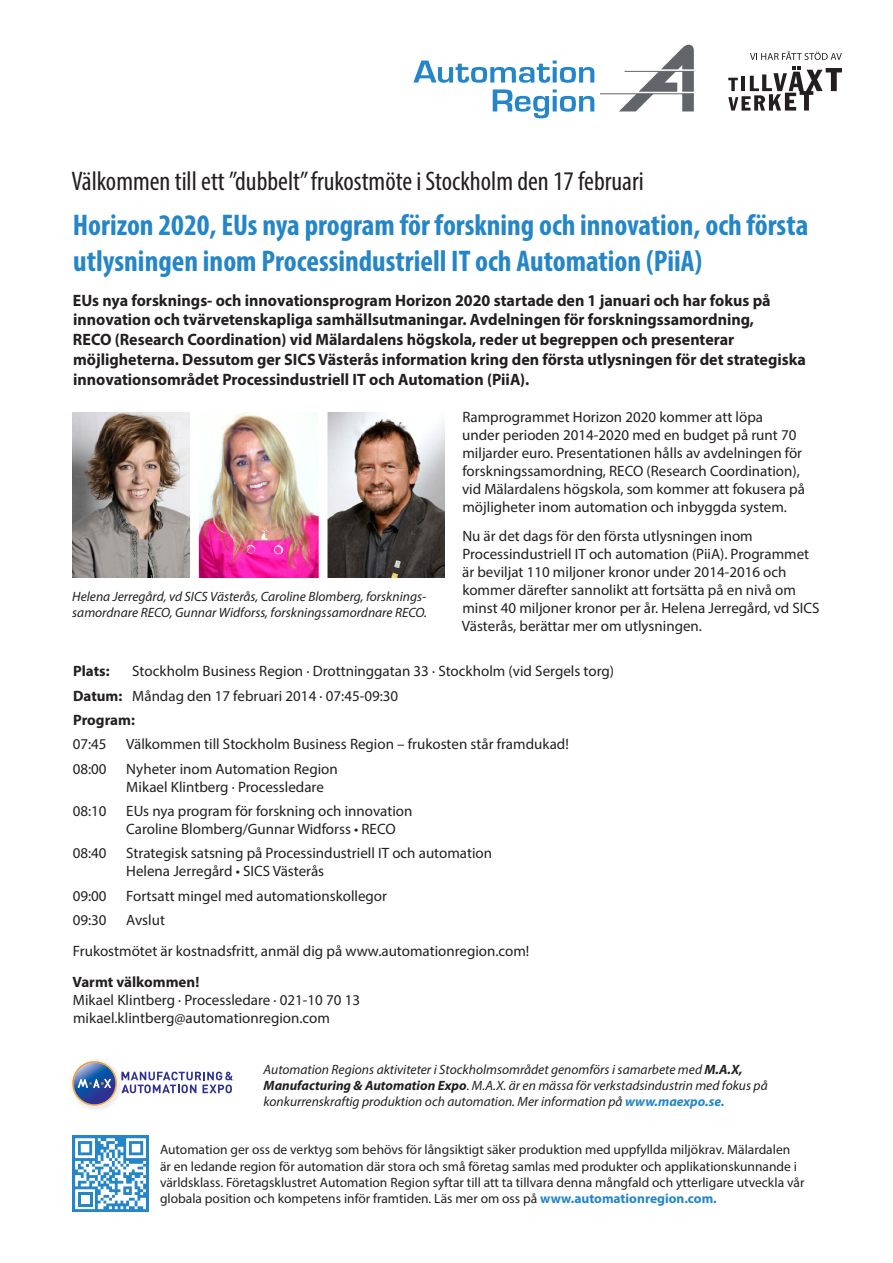
<style>
.page{position:relative;width:893px;height:1263px;background:#fff}
.page>*{position:absolute;margin:0;border:0;box-sizing:border-box;transform-origin:0 0}
.heading_3{font:700 condensed 30px/36px "Myriad Pro";color:#2486c7}
.heading_3-2{font:condensed 27px "Myriad Pro";color:#231f20}
.Ingress2{font:700 16.5px/19.8px "Myriad Pro";color:#231f20}
.heading_3-3{font:15px/18px "Myriad Pro";color:#231f20}
.t1{font:700 15px "Myriad Pro";color:#231f20}
.t2{font:13.5px/16.2px "Myriad Pro";color:#231f20}
.t3{font:italic 13.5px/16.2px "Myriad Pro";color:#231f20}
.s1{font-weight:700}
.s2{font-weight:700;color:#2486c7}
</style>
<div class="page">
<svg style="left:413px;top:61px;width:181px;height:22px"></svg>
<svg style="left:493px;top:89px;width:101px;height:29px"></svg>
<svg style="left:619px;top:45px;width:75px;height:66px"></svg>
<hr style="left:625px;top:71px;width:69px;height:1px;background:#616569">
<hr style="left:600px;top:94px;width:94px;height:1px;background:#616569">
<svg style="left:728px;top:66px;width:114px;height:45px"></svg>
<svg style="left:750px;top:51px;width:92px;height:9px"></svg>
<div style="left:72px;top:1135px;width:77px;height:77px;background:#2486c7"></div>
<svg style="left:75px;top:1138px;width:71px;height:71px"></svg>
<img style="left:72px;top:412px;width:373px;height:166px">
<svg style="left:72px;top:1061px;width:161px;height:45px"></svg>
<p class="heading_3-2" style="left:72px;top:165px;width:574px">Välkommen till ett ”dubbelt” frukostmöte i Stockholm den 17 februari</p>
<p class="heading_3" style="left:73px;top:206px;width:737px">Horizon 2020, EUs nya program för forskning och innovation, och första utlysningen inom Processindustriell IT och Automation (PiiA)</p>
<p class="Ingress2" style="left:73px;top:290px;width:734px">EUs nya forsknings- och innovationsprogram Horizon 2020 startade den 1 januari och har fokus på innovation och tvärvetenskapliga samhällsutmaningar. Avdelningen för forskningssamordning,<br>RECO (Research Coordination) vid Mälardalens högskola, reder ut begreppen och presenterar möjligheterna. Dessutom ger SICS Västerås information kring den första utlysningen för det strategiska innovationsområdet Processindustriell IT och Automation (PiiA).</p>
<p class="heading_3-3" style="left:462px;top:408px;width:344px">Ramprogrammet Horizon 2020 kommer att löpa<br>under perioden 2014-2020 med en budget på runt 70 miljarder euro. Presentationen hålls av avdelningen för forskningssamordning, RECO (Research Coordination), vid Mälardalens högskola, som kommer att fokusera på möjligheter inom automation och inbyggda system.</p>
<p class="heading_3-3" style="left:462px;top:526px;width:359px">Nu är det dags för den första utlysningen inom Processindustriell IT och automation (PiiA). Programmet är beviljat 110 miljoner kronor under 2014-2016 och kommer därefter sannolikt att fortsätta på en nivå om minst 40 miljoner kronor per år. Helena Jerregård, vd SICS Västerås, berättar mer om utlysningen.</p>
<p class="t1" style="left:73px;top:661px;width:38px">Plats:</p>
<p class="heading_3-3" style="left:132px;top:662px;width:483px">Stockholm Business Region · Drottninggatan 33 · Stockholm (vid Sergels torg)</p>
<p class="heading_3-3" style="left:73px;top:686px;width:327px"><span class="s1">Datum:</span> Måndag den 17 februari 2014 · 07:45-09:30</p>
<p class="t1" style="left:73px;top:710px;width:63px">Program:</p>
<p class="heading_3-3" style="left:73px;top:735px;width:35px">07:45</p>
<p class="heading_3-3" style="left:126px;top:735px;width:444px">Välkommen till Stockholm Business Region – frukosten står framdukad!</p>
<p class="heading_3-3" style="left:73px;top:759px;width:35px">08:00</p>
<p class="heading_3-3" style="left:126px;top:759px;width:213px">Nyheter inom Automation Region<br>Mikael Klintberg · Processledare</p>
<p class="heading_3-3" style="left:73px;top:802px;width:35px">08:10</p>
<p class="heading_3-3" style="left:126px;top:802px;width:288px">EUs nya program för forskning och innovation<br>Caroline Blomberg/Gunnar Widforss • RECO</p>
<p class="heading_3-3" style="left:73px;top:844px;width:35px">08:40</p>
<p class="heading_3-3" style="left:126px;top:844px;width:367px">Strategisk satsning på Processindustriell IT och automation<br>Helena Jerregård • SICS Västerås</p>
<p class="heading_3-3" style="left:73px;top:886px;width:35px">09:00</p>
<p class="heading_3-3" style="left:126px;top:886px;width:262px">Fortsatt mingel med automationskollegor</p>
<p class="heading_3-3" style="left:73px;top:911px;width:35px">09:30</p>
<p class="heading_3-3" style="left:126px;top:911px;width:40px">Avslut</p>
<p class="heading_3-3" style="left:73px;top:942px;width:458px">Frukostmötet är kostnadsfritt, anmäl dig på www.automationregion.com!</p>
<p class="heading_3-3" style="left:72px;top:972px;width:289px"><span class="s1">Varmt välkommen!<br></span>Mikael Klintberg · Processledare · 021-10 70 13 mikael.klintberg@automationregion.com</p>
<p class="t3" style="left:72px;top:588px;width:356px">Helena Jerregård, vd SICS Västerås, Caroline Blomberg, forsknings&shy;samordnare RECO, Gunnar Widforss, forskningssamordnare RECO.</p>
<p class="t3" style="left:264px;top:1061px;width:506px">Automation Regions aktiviteter i Stockholmsområdet genomförs i samarbete med <span class="s1">M.A.X,<br>Manufacturing &amp; Automation Expo</span>. M.A.X. är en mässa för verkstadsindustrin med fokus på konkurrenskraftig produktion och automation. Mer information på <span class="s2">www.maexpo.se.</span></p>
<p class="t2" style="left:160px;top:1141px;width:646px">Automation ger oss de verktyg som behövs för långsiktigt säker produktion med uppfyllda miljökrav. Mälardalen är en ledande region för automation där stora och små företag samlas med produkter och applikationskunnande i världsklass. Företagsklustret Automation Region syftar till att ta tillvara denna mångfald och ytterligare utveckla vår globala position och kompetens inför framtiden. Läs mer om oss på <span class="s2">www.automationregion.com.</span></p>
</div>
